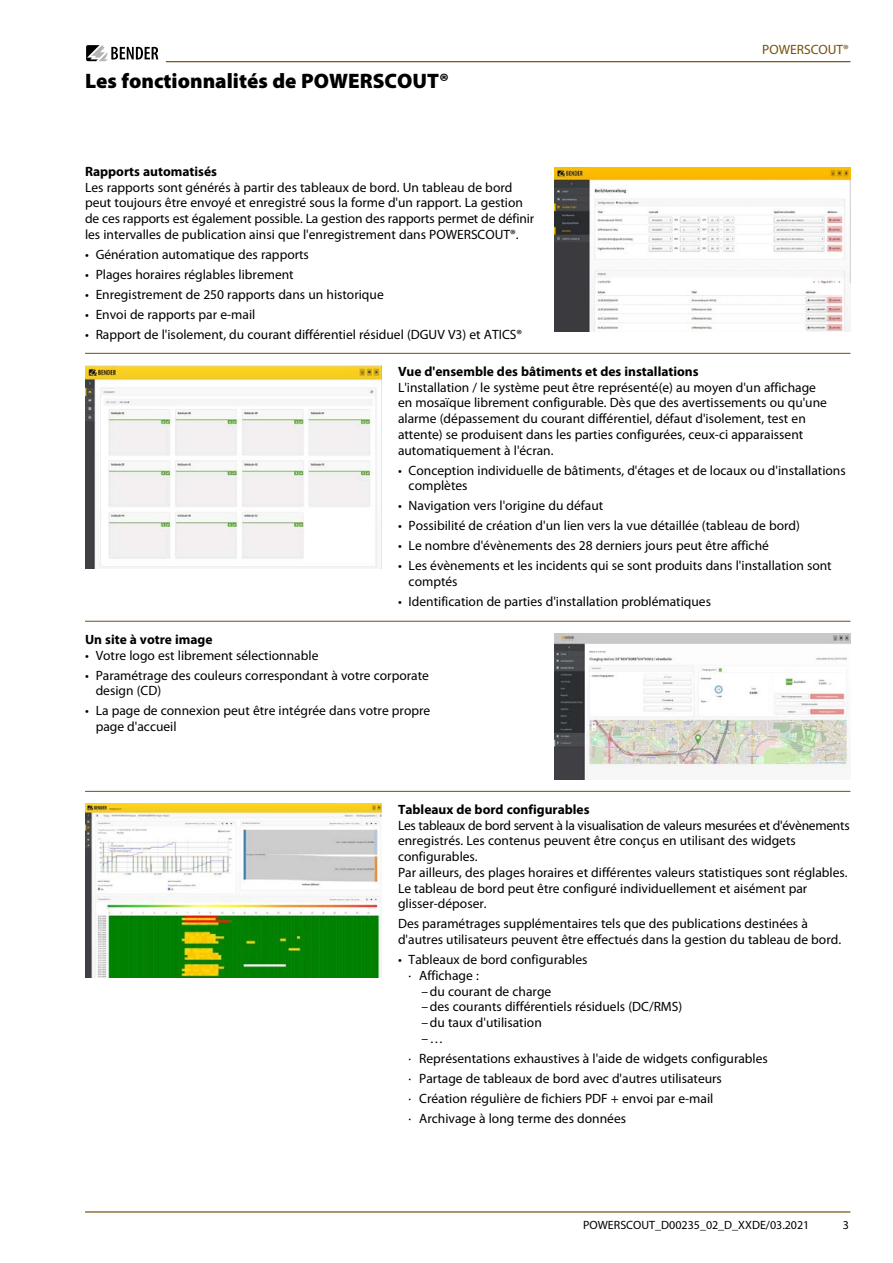
<style>
.page{position:relative;width:893px;height:1263px;background:#fff}
.page>*{position:absolute;margin:0;border:0;box-sizing:border-box;transform-origin:0 0}
.t1{font:900 21px "Myriad Pro";color:#000}
.t2{font:13.5px/15.8px "Myriad Pro";color:#000}
.t3{font:700 13.5px "Myriad Pro";color:#000}
.t4{font:13.5px "Myriad Pro";color:#754f0c}
.t5{font:12px "Myriad Pro";color:#000}
</style>
<div class="page">
<svg style="left:86px;top:45px;width:72px;height:16px"></svg>
<hr style="left:166px;top:61px;width:684px;height:1px;background:#754f0c">
<hr style="left:85px;top:1211px;width:765px;height:1px;background:#754f0c">
<img style="left:554px;top:168px;width:296px;height:163px">
<img style="left:85px;top:366px;width:296px;height:203px">
<img style="left:85px;top:804px;width:296px;height:174px">
<img style="left:554px;top:634px;width:296px;height:145px">
<hr style="left:85px;top:353px;width:765px;height:1px;background:#754f0c">
<hr style="left:85px;top:621px;width:765px;height:1px;background:#754f0c">
<hr style="left:85px;top:791px;width:765px;height:1px;background:#754f0c">
<h1 class="t1" style="left:85px;top:69px;width:366px">Les fonctionnalités de POWERSCOUT®</h1>
<p class="t3" style="left:85px;top:164px;width:133px">Rapports automatisés</p>
<p class="t2" style="left:85px;top:180px;width:451px">Les rapports sont générés à partir des tableaux de bord. Un tableau de bord peut toujours être envoyé et enregistré sous la forme d'un rapport. La gestion de ces rapports est également possible. La gestion des rapports permet de définir les intervalles de publication ainsi que l'enregistrement dans POWERSCOUT®.</p>
<p class="t2" style="left:85px;top:247px;width:225px">• Génération automatique des rapports</p>
<p class="t2" style="left:85px;top:267px;width:210px">• Plages horaires réglables librement</p>
<p class="t2" style="left:85px;top:287px;width:300px">• Enregistrement de 250 rapports dans un historique</p>
<p class="t2" style="left:85px;top:307px;width:172px">• Envoi de rapports par e-mail</p>
<p class="t2" style="left:85px;top:327px;width:439px">• Rapport de l'isolement, du courant différentiel résiduel (DGUV V3) et ATICS®</p>
<p class="t4" style="left:762px;top:42px;width:88px">POWERSCOUT®</p>
<p class="t3" style="left:398px;top:364px;width:302px">Vue d'ensemble des bâtiments et des installations</p>
<p class="t2" style="left:398px;top:379px;width:430px">L'installation / le système peut être représenté(e) au moyen d'un affichage en mosaïque librement configurable. Dès que des avertissements ou qu'une alarme (dépassement du courant différentiel, défaut d'isolement, test en attente) se produisent dans les parties configurées, ceux-ci apparaissent automatiquement à l'écran.</p>
<p class="t2" style="left:409px;top:462px;width:439px;text-indent:-11px">• Conception individuelle de bâtiments, d'étages et de locaux ou d'installations complètes</p>
<p class="t2" style="left:398px;top:498px;width:207px">• Navigation vers l'origine du défaut</p>
<p class="t2" style="left:398px;top:518px;width:403px">• Possibilité de création d'un lien vers la vue détaillée (tableau de bord)</p>
<p class="t2" style="left:398px;top:538px;width:372px">• Le nombre d'évènements des 28 derniers jours peut être affiché</p>
<p class="t2" style="left:409px;top:558px;width:425px;text-indent:-11px">• Les évènements et les incidents qui se sont produits dans l'installation sont comptés</p>
<p class="t2" style="left:398px;top:594px;width:315px">• Identification de parties d'installation problématiques</p>
<p class="t3" style="left:85px;top:632px;width:129px">Un site à votre image</p>
<p class="t2" style="left:85px;top:647px;width:235px">• Votre logo est librement sélectionnable</p>
<p class="t2" style="left:96px;top:667px;width:335px;text-indent:-11px">• Paramétrage des couleurs correspondant à votre corporate design (CD)</p>
<p class="t2" style="left:96px;top:703px;width:336px;text-indent:-11px">• La page de connexion peut être intégrée dans votre propre page d'accueil</p>
<p class="t3" style="left:398px;top:802px;width:193px">Tableaux de bord configurables</p>
<p class="t2" style="left:398px;top:817px;width:453px">Les tableaux de bord servent à la visualisation de valeurs mesurées et d'évènements enregistrés. Les contenus peuvent être conçus en utilisant des widgets configurables.<br>Par ailleurs, des plages horaires et différentes valeurs statistiques sont réglables.<br>Le tableau de bord peut être configuré individuellement et aisément par glisser-déposer.</p>
<p class="t2" style="left:398px;top:916px;width:445px">Des paramétrages supplémentaires tels que des publications destinées à d'autres utilisateurs peuvent être effectués dans la gestion du tableau de bord.</p>
<p class="t2" style="left:398px;top:952px;width:191px">• Tableaux de bord configurables</p>
<p class="t2" style="left:409px;top:968px;width:72px">· Affichage :</p>
<p class="t2" style="left:421px;top:983px;width:131px">–du courant de charge</p>
<p class="t2" style="left:421px;top:999px;width:262px">–des courants différentiels résiduels (DC/RMS)</p>
<p class="t2" style="left:421px;top:1015px;width:122px">–du taux d'utilisation</p>
<p class="t2" style="left:421px;top:1031px;width:24px">–…</p>
<p class="t2" style="left:409px;top:1049px;width:361px;line-height:20px">· Représentations exhaustives à l'aide de widgets configurables · Partage de tableaux de bord avec d'autres utilisateurs<br>· Création régulière de fichiers PDF + envoi par e-mail<br>· Archivage à long terme des données</p>
<p class="t5" style="left:583px;top:1218px;width:228px">POWERSCOUT_D00235_02_D_XXDE/03.2021</p>
<p class="t5" style="left:843px;top:1218px;width:8px">3</p>
</div>
